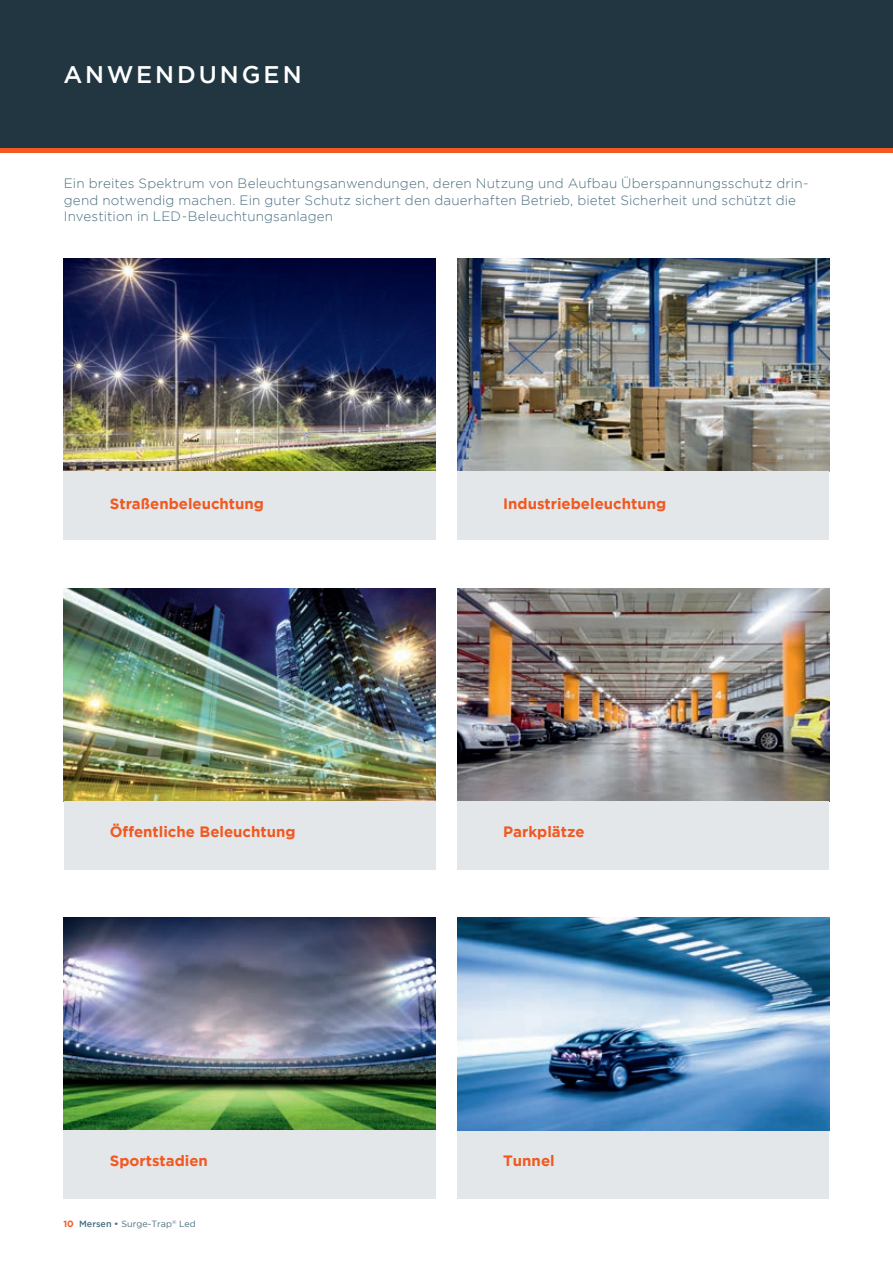
<style>
.page{position:relative;width:893px;height:1263px;background:#fff}
.page>*{position:absolute;margin:0;border:0;box-sizing:border-box;transform-origin:0 0}
.t1{font:500 24px "Gotham";letter-spacing:.12em;color:#fff}
.t2{font:700 15px "Gotham";color:#f15921}
.t3{font:300 13.5px/16.2px "Gotham";letter-spacing:.01em;color:#4b6f7f}
.t4{font:9px "Gotham";color:#4b6f7f}
.s1{font-weight:700;color:#f15921}
.s2{font-weight:500}
</style>
<div class="page">
<div style="left:0;top:0;width:893px;height:149px;background:#223641"></div>
<div style="left:0;top:148px;width:893px;height:5px;background:#f15921"></div>
<img style="left:64px;top:259px;width:372px;height:212px">
<img style="left:457px;top:259px;width:372px;height:212px">
<div style="left:64px;top:471px;width:372px;height:68px;background:#e3e7e9"></div>
<div style="left:457px;top:471px;width:372px;height:68px;background:#e3e7e9"></div>
<img style="left:64px;top:588px;width:372px;height:213px">
<img style="left:457px;top:588px;width:372px;height:213px">
<div style="left:64px;top:801px;width:372px;height:68px;background:#e3e7e9"></div>
<div style="left:457px;top:801px;width:372px;height:68px;background:#e3e7e9"></div>
<img style="left:64px;top:917px;width:372px;height:213px">
<div style="left:64px;top:1130px;width:372px;height:68px;background:#e3e7e9"></div>
<div style="left:457px;top:1130px;width:372px;height:68px;background:#e3e7e9"></div>
<img style="left:457px;top:917px;width:372px;height:213px">
<h1 class="t1" style="left:64px;top:61px;width:240px">ANWENDUNGEN</h1>
<p class="t3" style="left:64px;top:175px;width:746px">Ein breites Spektrum von Beleuchtungsanwendungen, deren Nutzung und Aufbau Überspannungsschutz drin&shy;gend notwendig machen. Ein guter Schutz sichert den dauerhaften Betrieb, bietet Sicherheit und schützt die<br>Investition in LED-Beleuchtungsanlagen</p>
<p class="t2" style="left:110px;top:495px;width:156px">Straßenbeleuchtung</p>
<p class="t2" style="left:503px;top:495px;width:164px">Industriebeleuchtung</p>
<p class="t2" style="left:110px;top:823px;width:187px">Öffentliche Beleuchtung</p>
<p class="t2" style="left:503px;top:823px;width:83px">Parkplätze</p>
<p class="t2" style="left:110px;top:1152px;width:100px">Sportstadien</p>
<p class="t2" style="left:503px;top:1152px;width:53px">Tunnel</p>
<p class="t4" style="left:63px;top:1219px;width:134px"><span class="s1">10</span> <span class="s2">Mersen •</span> Surge-Trap<sup>®</sup> Led</p>
</div>
